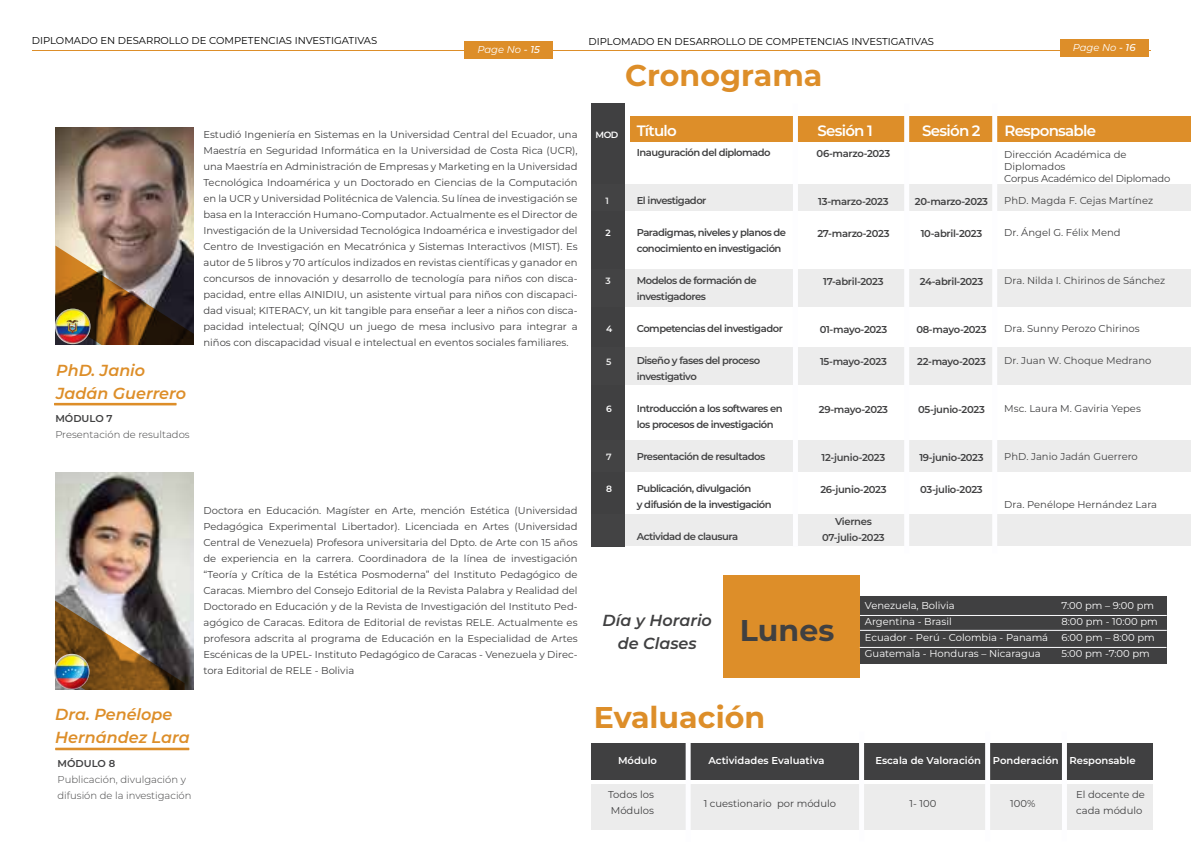
<style>
.page{position:relative;width:1191px;height:842px;background:#fff}
.page>*{position:absolute;margin:0;border:0;box-sizing:border-box;transform-origin:0 0}
.t1{font:700 30px "Montserrat";color:#dd8e29}
.t2{font:700 30px "Montserrat";color:#404041}
.t3{font:italic 600 16px/23px "Montserrat";color:#dd8e29}
.t4{font:italic 600 16px/23px "Montserrat";color:#404041;text-align:center}
.t5{font:600 15px "Montserrat";letter-spacing:-.05em;color:#fff}
.t6{font:10px/16px "Montserrat";color:#404041}
.t7{font:600 10px/16px "Montserrat";letter-spacing:-.05em;color:#404041}
.t8{font:600 10px/16px "Montserrat";letter-spacing:-.03em;color:#404041;text-align:center}
.t9{font:10px/16px "Montserrat";color:#fff}
.t10{font:10px "Montserrat";color:#000}
.t11{font:300 10px/16px "Montserrat";color:#404041}
.t12{font:600 10px "Montserrat";color:#fff}
.t13{font:italic 10px "Montserrat";color:#fff}
.t14{font:600 9.1px "Montserrat";color:#fff}
.s1{font-weight:500}
</style>
<div class="page">
<div style="left:860px;top:597px;width:306px;height:67px;background:#404041"></div>
<div style="left:724px;top:575px;width:136px;height:102px;background:#dd8e29"></div>
<hr style="left:55px;top:748px;width:134px;height:2px;background:#dd8e29">
<img style="left:55px;top:128px;width:139px;height:118px">
<svg style="left:55px;top:246px;width:139px;height:99px;background:#6c513a"></svg>
<hr style="left:54px;top:403px;width:123px;height:2px;background:#dd8e29">
<img style="left:55px;top:473px;width:139px;height:216px">
<svg style="left:55px;top:595px;width:130px;height:94px;background:#7a654d"></svg>
<hr style="left:32px;top:50px;width:1118px;height:1px;background:#dd8e29">
<div style="left:464px;top:42px;width:88px;height:17px;background:#dd8e29"></div>
<div style="left:1060px;top:39px;width:88px;height:18px;background:#dd8e29"></div>
<div style="left:591px;top:104px;width:34px;height:443px;background:#404041"></div>
<div style="left:630px;top:116px;width:561px;height:26px;background:#dd8e29"></div>
<div style="left:591px;top:185px;width:600px;height:26px;background:#ececec"></div>
<div style="left:591px;top:270px;width:600px;height:37px;background:#ececec"></div>
<div style="left:591px;top:348px;width:600px;height:37px;background:#ececec"></div>
<div style="left:591px;top:440px;width:600px;height:32px;background:#ececec"></div>
<div style="left:591px;top:514px;width:600px;height:32px;background:#ececec"></div>
<div style="left:793px;top:104px;width:5px;height:443px;background:#fdfdff"></div>
<div style="left:992px;top:104px;width:5px;height:449px;background:#fdfdff"></div>
<div style="left:904px;top:104px;width:5px;height:449px;background:#fdfdff"></div>
<div style="left:591px;top:784px;width:561px;height:46px;background:#ececec"></div>
<div style="left:591px;top:743px;width:561px;height:37px;background:#404041"></div>
<div style="left:685px;top:742px;width:5px;height:100px;background:#fdfdff"></div>
<div style="left:859px;top:732px;width:5px;height:109px;background:#fdfdff"></div>
<div style="left:985px;top:732px;width:5px;height:109px;background:#fdfdff"></div>
<div style="left:1062px;top:732px;width:5px;height:109px;background:#fdfdff"></div>
<hr style="left:860px;top:615px;width:306px;height:1px;background:#fdfdff">
<hr style="left:860px;top:630px;width:306px;height:1px;background:#fdfdff">
<hr style="left:859px;top:647px;width:307px;height:1px;background:#fdfdff">
<img style="left:54px;top:654px;width:36px;height:35px;border-radius:18px">
<img style="left:55px;top:309px;width:36px;height:35px;border-radius:18px">
<img style="left:65px;top:318px;width:16px;height:17px">
<p class="t10" style="left:32px;top:34px;width:347px">DIPLOMADO EN DESARROLLO DE COMPETENCIAS INVESTIGATIVAS</p>
<p class="t13" style="left:477px;top:43px;width:64px">Page No <span class="s1">- 15</span></p>
<p class="t10" style="left:588px;top:34px;width:347px">DIPLOMADO EN DESARROLLO DE COMPETENCIAS INVESTIGATIVAS</p>
<h1 class="t1" style="left:625px;top:54px;width:199px">Cronograma</h1>
<p class="t13" style="left:1072px;top:40px;width:64px">Page No <span class="s1">- 16</span></p>
<h2 class="t3" style="left:56px;top:358px;width:131px">PhD. Janio<br>Jadán Guerrero</h2>
<p class="t7" style="left:55px;top:410px;width:59px">MÓDULO 7</p>
<p class="t11" style="left:55px;top:426px;width:136px">Presentación de resultados</p>
<p class="t6" style="left:203px;top:126px;width:376px;text-align:justify">Estudió Ingeniería en Sistemas en la Universidad Central del Ecuador, una Maestría en Seguridad Informática en la Universidad de Costa Rica (UCR), una Maestría en Administración de Empresas y Marketing en la Universidad Tecnológica Indoamérica y un Doctorado en Ciencias de la Computación en la UCR y Universidad Politécnica de Valencia. Su línea de investigación se basa en la Interacción Humano-Computador. Actualmente es el Director de Investigación de la Universidad Tecnológica Indoamérica e investigador del Centro de Investigación en Mecatrónica y Sistemas Interactivos (MIST). Es autor de 5 libros y 70 artículos indizados en revistas científicas y ganador en concursos de innovación y desarrollo de tecnología para niños con disca&shy;pacidad, entre ellas AINIDIU, un asistente virtual para niños con discapaci&shy;dad visual; KITERACY, un kit tangible para enseñar a leer a niños con disca&shy;pacidad intelectual; QÍNQU un juego de mesa inclusivo para integrar a niños con discapacidad visual e intelectual en eventos sociales familiares.</p>
<p class="t6" style="left:203px;top:502px;width:376px;text-align:justify">Doctora en Educación. Magíster en Arte, mención Estética (Universidad Pedagógica Experimental Libertador). Licenciada en Artes (Universidad Central de Venezuela) Profesora universitaria del Dpto. de Arte con 15 años de experiencia en la carrera. Coordinadora de la línea de investigación “Teoría y Crítica de la Estética Posmoderna” del Instituto Pedagógico de Caracas. Miembro del Consejo Editorial de la Revista Palabra y Realidad del Doctorado en Educación y de la Revista de Investigación del Instituto Ped&shy;agógico de Caracas. Editora de Editorial de revistas RELE. Actualmente es profesora adscrita al programa de Educación en la Especialidad de Artes Escénicas de la UPEL- Instituto Pedagógico de Caracas - Venezuela y Direc&shy;tora Editorial de RELE - Bolivia</p>
<h2 class="t3" style="left:55px;top:702px;width:136px">Dra. Penélope<br>Hernández Lara</h2>
<p class="t7" style="left:58px;top:755px;width:59px">MÓDULO 8</p>
<p class="t11" style="left:58px;top:771px;width:135px">Publicación, divulgación y difusión de la investigación</p>
<h3 class="t5" style="left:595px;top:120px;width:83px"><sub>MOD</sub> Título</h3>
<h3 class="t5" style="left:817px;top:120px;width:57px">Sesión 1</h3>
<h3 class="t5" style="left:922px;top:120px;width:60px">Sesión 2</h3>
<h3 class="t5" style="left:1004px;top:120px;width:93px">Responsable</h3>
<p class="t14" style="left:605px;top:194px;width:5px">1</p>
<p class="t14" style="left:605px;top:227px;width:7px">2</p>
<p class="t14" style="left:605px;top:274px;width:7px">3</p>
<p class="t14" style="left:606px;top:322px;width:8px">4</p>
<p class="t14" style="left:606px;top:355px;width:7px">5</p>
<p class="t14" style="left:606px;top:402px;width:7px">6</p>
<p class="t14" style="left:606px;top:450px;width:7px">7</p>
<p class="t14" style="left:606px;top:483px;width:7px">8</p>
<p class="t7" style="left:637px;top:144px;width:135px">Inauguración del diplomado</p>
<p class="t7" style="left:637px;top:192px;width:71px">El investigador</p>
<p class="t7" style="left:637px;top:224px;width:151px">Paradigmas, niveles y planos de conocimiento en investigación</p>
<p class="t7" style="left:637px;top:272px;width:121px">Modelos de formación de investigadores</p>
<p class="t7" style="left:637px;top:320px;width:148px">Competencias del investigador</p>
<p class="t7" style="left:637px;top:352px;width:125px">Diseño y fases del proceso investigativo</p>
<p class="t7" style="left:637px;top:400px;width:147px">Introducción a los softwares en los procesos de investigación</p>
<p class="t7" style="left:637px;top:448px;width:130px">Presentación de resultados</p>
<p class="t7" style="left:637px;top:480px;width:136px">Publicación, divulgación<br>y difusión de la investigación</p>
<p class="t7" style="left:637px;top:528px;width:103px">Actividad de clausura</p>
<p class="t8" style="left:816px;top:145px;width:75px">06-marzo-2023</p>
<p class="t8" style="left:818px;top:193px;width:72px">13-marzo-2023</p>
<p class="t8" style="left:817px;top:225px;width:74px">27-marzo-2023</p>
<p class="t8" style="left:823px;top:273px;width:62px">17-abril-2023</p>
<p class="t8" style="left:915px;top:193px;width:75px">20-marzo-2023</p>
<p class="t8" style="left:920px;top:225px;width:63px">10-abril-2023</p>
<p class="t8" style="left:919px;top:273px;width:65px">24-abril-2023</p>
<p class="t6" style="left:1004px;top:148px;width:168px;line-height:12px">Dirección Académica de<br>Diplomados<br>Corpus Académico del Diplomado</p>
<p class="t6" style="left:1004px;top:192px;width:150px">PhD. Magda F. Cejas Martínez</p>
<p class="t6" style="left:1004px;top:224px;width:118px">Dr. Ángel G. Félix Mend</p>
<p class="t6" style="left:1004px;top:272px;width:162px">Dra. Nilda I. Chirinos de Sánchez</p>
<p class="t7" style="left:819px;top:321px;width:69px">01-mayo-2023</p>
<p class="t7" style="left:820px;top:353px;width:68px">15-mayo-2023</p>
<p class="t7" style="left:819px;top:401px;width:71px">29-mayo-2023</p>
<p class="t8" style="left:821px;top:449px;width:65px">12-junio-2023</p>
<p class="t8" style="left:820px;top:481px;width:68px">26-junio-2023</p>
<p class="t8" style="left:822px;top:513px;width:64px">Viernes<br>07-julio-2023</p>
<p class="t7" style="left:916px;top:321px;width:72px">08-mayo-2023</p>
<p class="t7" style="left:917px;top:353px;width:70px">22-mayo-2023</p>
<p class="t8" style="left:918px;top:401px;width:68px">05-junio-2023</p>
<p class="t8" style="left:919px;top:449px;width:66px">19-junio-2023</p>
<p class="t8" style="left:920px;top:481px;width:64px">03-julio-2023</p>
<p class="t6" style="left:1004px;top:320px;width:137px">Dra. Sunny Perozo Chirinos</p>
<p class="t6" style="left:1004px;top:352px;width:149px">Dr. Juan W. Choque Medrano</p>
<p class="t6" style="left:1004px;top:400px;width:138px">Msc. Laura M. Gaviria Yepes</p>
<p class="t6" style="left:1004px;top:448px;width:135px">PhD. Janio Jadán Guerrero</p>
<p class="t6" style="left:1004px;top:496px;width:154px">Dra. Penélope Hernández Lara</p>
<h2 class="t4" style="left:602px;top:608px;width:111px">Día y Horario de Clases</h2>
<h1 class="t2" style="left:740px;top:608px;width:96px">Lunes</h1>
<h1 class="t1" style="left:594px;top:696px;width:173px">Evaluación</h1>
<p class="t9" style="left:865px;top:597px;width:185px">Venezuela, Bolivia<br>Argentina - Brasil<br>Ecuador - Perú - Colombia - Panamá<br>Guatemala - Honduras – Nicaragua</p>
<p class="t9" style="left:1061px;top:597px;width:98px">7:00 pm – 9:00 pm<br>8:00 pm - 10:00 pm<br>6:00 pm – 8:00 pm<br>5:00 pm -7:00 pm</p>
<p class="t12" style="left:618px;top:754px;width:41px">Módulo</p>
<p class="t12" style="left:708px;top:754px;width:117px">Actividades Evaluativa</p>
<p class="t12" style="left:875px;top:754px;width:262px">Escala de Valoración Ponderación Responsable</p>
<p class="t6" style="left:608px;top:786px;width:47px">Todos los<br>Módulos</p>
<p class="t6" style="left:1076px;top:786px;width:70px">El docente de cada módulo</p>
<p class="t6" style="left:703px;top:795px;width:134px">1 cuestionario por módulo</p>
<p class="t6" style="left:909px;top:795px;width:28px">1- 100</p>
<p class="t6" style="left:1010px;top:795px;width:27px">100%</p>
</div>
